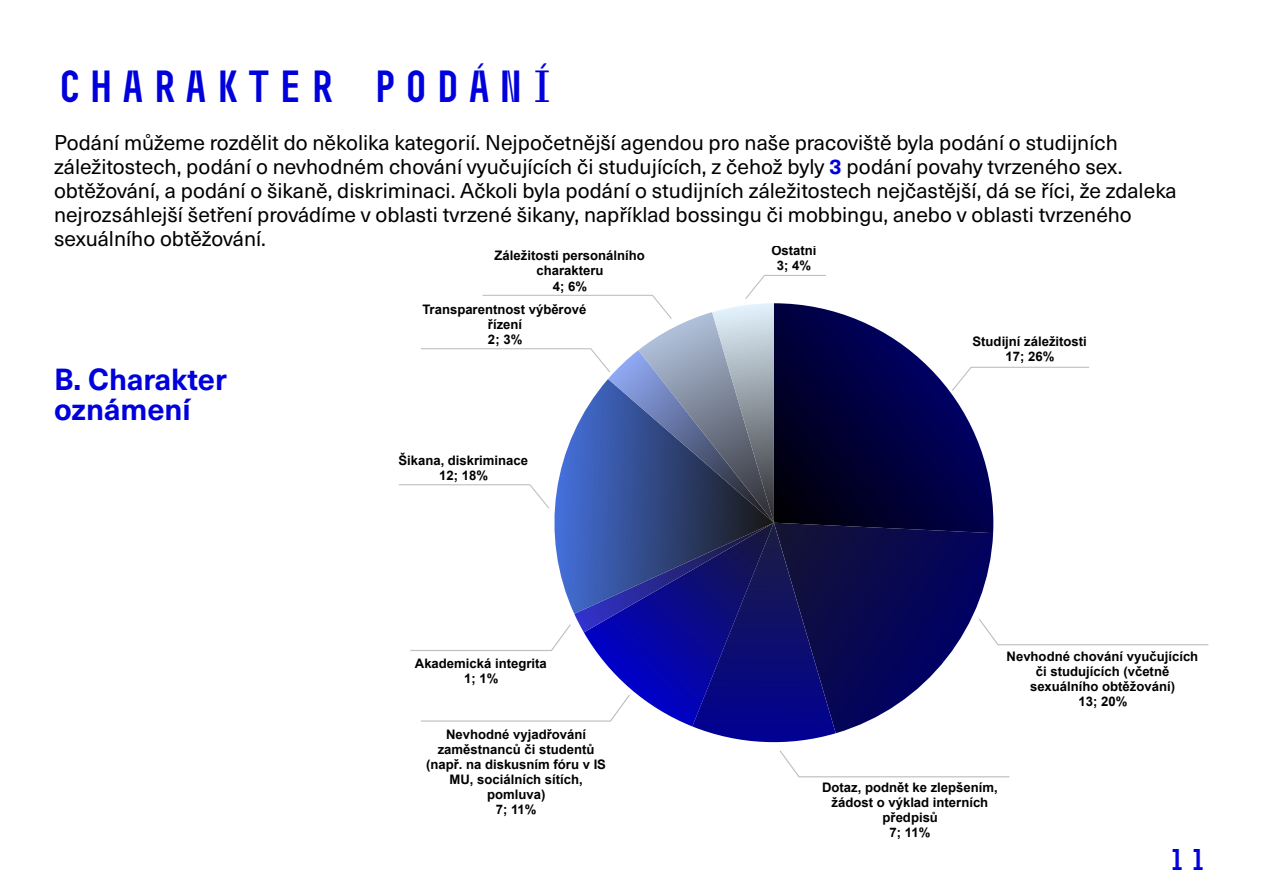
<style>
.page{position:relative;width:1263px;height:893px;background:#fff}
.page>*{position:absolute;margin:0;border:0;box-sizing:border-box;transform-origin:0 0}
.t1{font:700 45px "Muni";color:#0000dc}
.t2{font:700 30px/30px "Neue Haas Unica Pro";color:#0000dc}
.t3{font:700 30px "Muni";color:#0000dc}
.t4{font:21px/24px "Neue Haas Unica Pro";color:#000}
.t5{font:700 13.05px/15.1px "Arial";color:#000;text-align:center}
.s1{font-weight:700;color:#0000dc}
</style>
<div class="page">
<svg style="left:399px;top:275px;width:810px;height:503px"></svg>
<h1 class="t1" style="left:54px;top:62px;width:505px">CHARAKTER PODÁNÍ</h1>
<p class="t4" style="left:54px;top:131px;width:1124px">Podání můžeme rozdělit do několika kategorií. Nejpočetnější agendou pro naše pracoviště byla podání o studijních záležitostech, podání o nevhodném chování vyučujících či studujících, z čehož byly <span class="s1">3</span> podání povahy tvrzeného sex. obtěžování, a podání o šikaně, diskriminaci. Ačkoli byla podání o studijních záležitostech nejčastější, dá se říci, že zdaleka nejrozsáhlejší šetření provádíme v oblasti tvrzené šikany, například bossingu či mobbingu, anebo v oblasti tvrzeného sexuálního obtěžování.</p>
<p class="t5" style="left:495px;top:248px;width:152px">Záležitosti personálního charakteru<br>4; 6%</p>
<p class="t5" style="left:771px;top:243px;width:47px">Ostatní<br>3; 4%</p>
<h2 class="t2" style="left:54px;top:365px;width:174px">B. Charakter oznámení</h2>
<p class="t5" style="left:422px;top:302px;width:166px">Transparentnost výběrové řízení<br>2; 3%</p>
<p class="t5" style="left:398px;top:453px;width:131px">Šikana, diskriminace<br>12; 18%</p>
<p class="t5" style="left:415px;top:656px;width:133px">Akademická integrita<br>1; 1%</p>
<p class="t5" style="left:426px;top:726px;width:182px">Nevhodné vyjadřování zaměstnanců či studentů (např. na diskusním fóru v IS<br>MU, sociálních sítích, pomluva)<br>7; 11%</p>
<p class="t5" style="left:972px;top:334px;width:116px">Studijní záležitosti<br>17; 26%</p>
<p class="t5" style="left:1006px;top:649px;width:193px">Nevhodné chování vyučujících či studujících (včetně sexuálního obtěžování)<br>13; 20%</p>
<p class="t5" style="left:822px;top:780px;width:177px">Dotaz, podnět ke zlepšením, žádost o výklad interních předpisů<br>7; 11%</p>
<h2 class="t3" style="left:1167px;top:843px;width:43px">11</h2>
</div>
